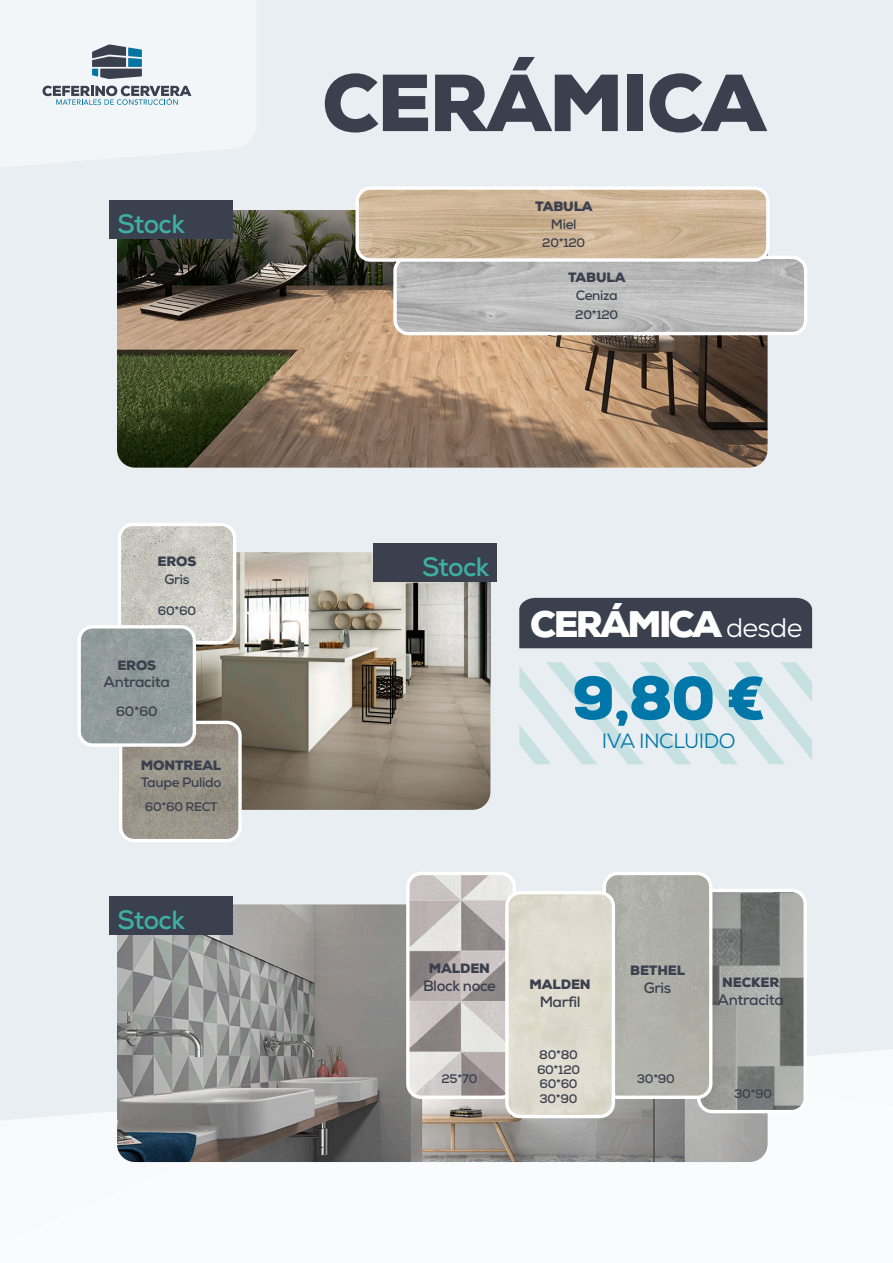
<style>
.page{position:relative;width:893px;height:1263px;background:#e9eef2}
.page>*{position:absolute;margin:0;border:0;box-sizing:border-box;transform-origin:0 0}
.t1{font:900 80.7px "Nexa";letter-spacing:-.025em;color:#3b404e}
.t2{font:900 60.9px "Nexa";color:#0076a9}
.t3{font:900 36.9px "Nexa";letter-spacing:-.07em;color:#fff}
.t4{font:700 26.4px "Nexa";letter-spacing:-.025em;color:#3eb0a3}
.t5{font:20.7px "Nexa";letter-spacing:-.025em;color:#0076a9}
.t6{font:700 15px "Nexa";letter-spacing:-.025em;color:#3b404e}
.t7{font:900 13.5px "Nexa";letter-spacing:-.01em;color:#3b404e}
.t8{font:700 13.5px "Nexa";letter-spacing:-.025em;color:#3b404e}
.t9{font:700 12.45px "Nexa";letter-spacing:-.025em;color:#3b404e}
.s1{font-weight:400;font-size:26.85px}
</style>
<div class="page">
<svg style="left:42px;top:85px;width:191px;height:145px"></svg>
<svg style="left:43px;top:86px;width:148px;height:19px"></svg>
<svg style="left:92px;top:44px;width:50px;height:35px"></svg>
<svg style="left:0;top:1049px;width:893px;height:214px;fill:#fafbfc"></svg>
<img style="left:196px;top:552px;width:294px;height:258px">
<img style="left:123px;top:722px;width:117px;height:116px">
<div style="left:119px;top:721px;width:123px;height:121px;border:3px solid #fff;border-radius:14px"></div>
<img style="left:117px;top:210px;width:651px;height:258px">
<img style="left:117px;top:904px;width:651px;height:258px">
<img style="left:395px;top:260px;width:408px;height:74px">
<div style="left:393px;top:256px;width:414px;height:79px;border:3px solid #fff;border-radius:14px"></div>
<img style="left:700px;top:893px;width:105px;height:218px">
<div style="left:697px;top:889px;width:110px;height:224px;border:3px solid #fff;border-radius:14px"></div>
<img style="left:357px;top:190px;width:411px;height:70px">
<div style="left:355px;top:186px;width:414px;height:76px;border:3px solid #fff;border-radius:14px"></div>
<img style="left:122px;top:527px;width:113px;height:116px">
<div style="left:118px;top:523px;width:118px;height:121px;border:3px solid #fff;border-radius:14px"></div>
<img style="left:408px;top:876px;width:104px;height:221px">
<div style="left:406px;top:872px;width:110px;height:227px;border:3px solid #fff;border-radius:14px"></div>
<div style="left:607px;top:876px;width:102px;height:221px;background:#afb0a7"></div>
<div style="left:603px;top:872px;width:109px;height:227px;border:3px solid #fff;border-radius:14px"></div>
<div style="left:507px;top:893px;width:106px;height:223px;background:#dfdace"></div>
<div style="left:505px;top:891px;width:110px;height:227px;border:3px solid #fff;border-radius:14px"></div>
<div style="left:110px;top:201px;width:123px;height:38px;background:#3b404e"></div>
<div style="left:110px;top:896px;width:123px;height:39px;background:#3b404e"></div>
<div style="left:374px;top:543px;width:123px;height:39px;background:#3b404e"></div>
<img style="left:82px;top:627px;width:112px;height:118px">
<div style="left:78px;top:625px;width:118px;height:122px;border:3px solid #fff;border-radius:14px"></div>
<div style="left:519px;top:598px;width:293px;height:50px;background:#3b404e"></div>
<svg style="left:519px;top:662px;width:293px;height:102px"></svg>
<h3 class="t4" style="left:118px;top:207px;width:69px">Stock</h3>
<p class="t7" style="left:158px;top:553px;width:40px">EROS</p>
<p class="t8" style="left:165px;top:570px;width:26px">Gris</p>
<p class="t9" style="left:158px;top:602px;width:40px">60*60</p>
<p class="t7" style="left:117px;top:656px;width:40px">EROS</p>
<p class="t6" style="left:104px;top:672px;width:68px">Antracita</p>
<p class="t8" style="left:116px;top:703px;width:43px">60*60</p>
<p class="t7" style="left:141px;top:756px;width:82px">MONTREAL</p>
<p class="t8" style="left:141px;top:774px;width:82px">Taupe Pulido</p>
<p class="t9" style="left:145px;top:798px;width:74px">60*60 RECT</p>
<h3 class="t4" style="left:118px;top:902px;width:69px">Stock</h3>
<h1 class="t1" style="left:322px;top:51px;width:445px">CERÁMICA</h1>
<p class="t7" style="left:535px;top:198px;width:59px">TABULA</p>
<p class="t8" style="left:551px;top:215px;width:27px">Miel</p>
<p class="t9" style="left:542px;top:235px;width:44px">20*120</p>
<p class="t7" style="left:568px;top:269px;width:59px">TABULA</p>
<p class="t8" style="left:576px;top:287px;width:44px">Ceniza</p>
<p class="t9" style="left:575px;top:306px;width:44px">20*120</p>
<h3 class="t4" style="left:422px;top:550px;width:69px">Stock</h3>
<h3 class="t3" style="left:530px;top:601px;width:274px">CERÁMICA <span class="s1">desde</span></h3>
<h2 class="t2" style="left:572px;top:659px;width:195px">9,80 €</h2>
<h3 class="t5" style="left:602px;top:727px;width:135px">IVA INCLUIDO</h3>
<p class="t7" style="left:429px;top:960px;width:63px">MALDEN</p>
<p class="t6" style="left:423px;top:976px;width:74px">Block noce</p>
<p class="t7" style="left:630px;top:962px;width:57px">BETHEL</p>
<p class="t7" style="left:529px;top:976px;width:63px">MALDEN</p>
<p class="t6" style="left:644px;top:978px;width:29px">Gris</p>
<p class="t6" style="left:540px;top:992px;width:42px">Marfil</p>
<p class="t9" style="left:539px;top:1047px;width:40px">80*80</p>
<p class="t7" style="left:722px;top:974px;width:59px">NECKER</p>
<p class="t6" style="left:718px;top:990px;width:68px">Antracita</p>
<p class="t9" style="left:537px;top:1061px;width:45px">60*120</p>
<p class="t9" style="left:442px;top:1071px;width:37px">25*70</p>
<p class="t9" style="left:637px;top:1071px;width:40px">30*90</p>
<p class="t9" style="left:539px;top:1090px;width:40px">30*90</p>
<p class="t9" style="left:539px;top:1075px;width:40px">60*60</p>
<p class="t9" style="left:734px;top:1085px;width:40px">30*90</p>
</div>
